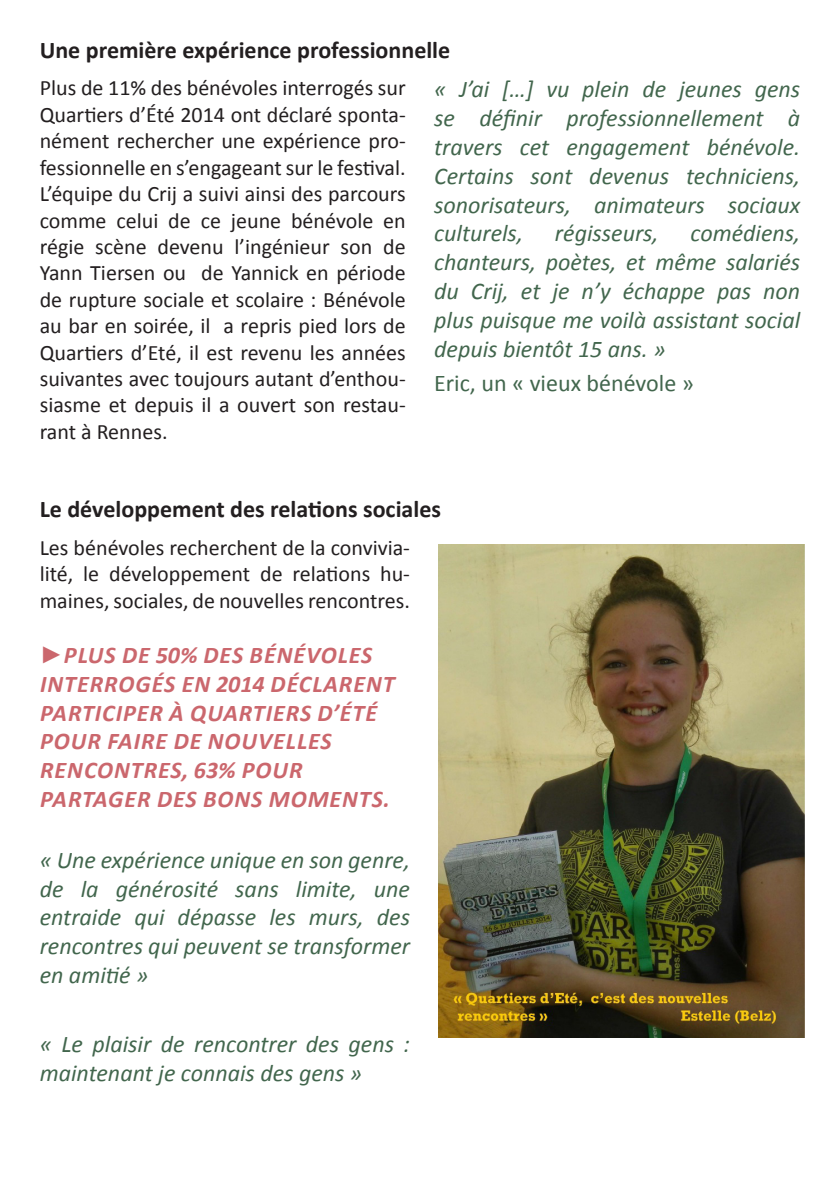
<style>
.page{position:relative;width:840px;height:1191px;background:#fff}
.page>*{position:absolute;margin:0;border:0;box-sizing:border-box;transform-origin:0 0}
.Citations{font:italic 24px/28.8px "Calibri";color:#42664d;text-align:justify}
.Texte_fleche_bleu{font:italic 700 24px/28.8px "Calibri";letter-spacing:.04em;color:#cb676d}
.Sous_titre_gras{font:700 24px "Calibri";color:#231f20}
.Citations-2{font:24px "Calibri";color:#42664d}
.t1{font:22px/26.4px "Calibri";color:#231f20;text-align:justify}
.s1{font-family:"Arial"}
</style>
<div class="page">
<img style="left:438px;top:544px;width:366px;height:493px">
<p class="Sous_titre_gras" style="left:40px;top:34px;width:412px">Une première expérience professionnelle</p>
<p class="t1" style="left:40px;top:75px;width:367px">Plus de 11% des bénévoles interrogés sur Quartiers d’Été 2014 ont déclaré sponta&shy;nément rechercher une expérience pro&shy;fessionnelle en s’engageant sur le festival.</p>
<p class="t1" style="left:40px;top:181px;width:367px">L’équipe du Crij a suivi ainsi des parcours comme celui de ce jeune bénévole en régie scène devenu l’ingénieur son de Yann Tiersen ou de Yannick en période de rupture sociale et scolaire : Bénévole au bar en soirée, il a repris pied lors de Quartiers d’Eté, il est revenu les années suivantes avec toujours autant d’enthou&shy;siasme et depuis il a ouvert son restau&shy;rant à Rennes.</p>
<p class="Citations" style="left:434px;top:74px;width:367px">« J’ai […] vu plein de jeunes gens se définir professionnellement à travers cet engagement bénévole.<br>Certains sont devenus techniciens, sonorisateurs, animateurs sociaux culturels,</p>
<p class="Citations" style="left:434px;top:218px;width:367px;text-indent:256px">comédiens, chanteurs, poètes, et même salariés du Crij, et je n’y échappe pas non plus puisque me voilà assistant social depuis bientôt 15 ans. »</p>
<p class="Citations-2" style="left:434px;top:368px;width:261px">Eric, un « vieux bénévole »</p>
<p class="Citations" style="left:554px;top:218px;width:105px">régisseurs,</p>
<p class="Sous_titre_gras" style="left:40px;top:494px;width:402px">Le développement des relations sociales</p>
<p class="t1" style="left:40px;top:534px;width:371px">Les bénévoles recherchent de la convivia&shy;lité, le développement de relations hu&shy;maines, sociales, de nouvelles rencontres.</p>
<p class="Texte_fleche_bleu" style="left:40px;top:640px;width:356px"><span class="s1">►</span>PLUS DE 50% DES BÉNÉVOLES<br>INTERROGÉS EN 2014 DÉCLARENT<br>PARTICIPER À QUARTIERS D’ÉTÉ<br>POUR FAIRE DE NOUVELLES<br>RENCONTRES, 63% POUR<br>PARTAGER DES BONS MOMENTS.</p>
<p class="Citations" style="left:40px;top:844px;width:371px">« Une expérience unique en son genre, de la générosité sans limite, une entraide qui dépasse les murs, des rencontres qui peuvent se transformer en amitié »</p>
<p class="Citations" style="left:40px;top:1028px;width:371px">« Le plaisir de rencontrer des gens : maintenant je connais des gens »</p>
</div>
